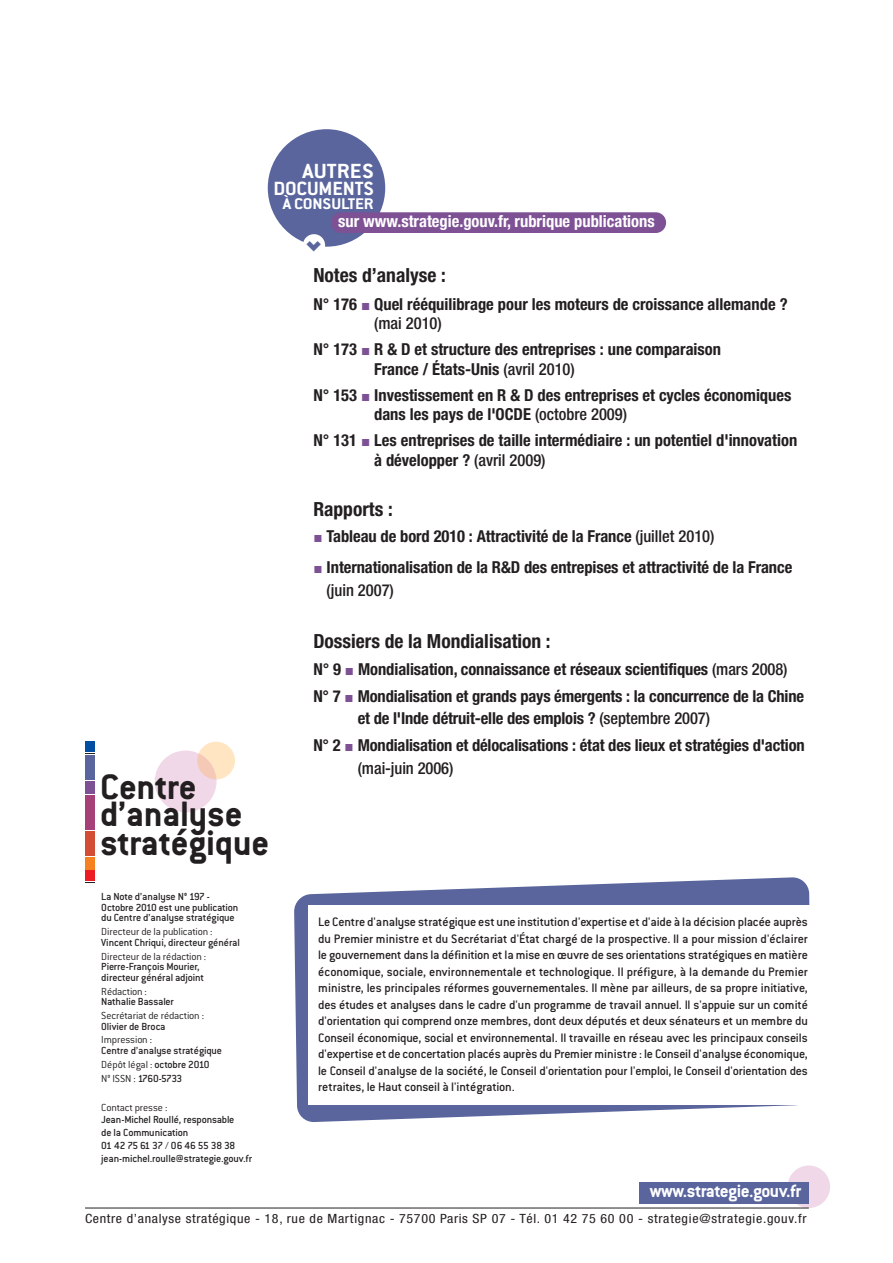
<style>
.page{position:relative;width:893px;height:1263px;background:#fff}
.page>*{position:absolute;margin:0;border:0;box-sizing:border-box;transform-origin:0 0}
.t1{font:700 38.7px/29.2px "Conduit ITC";letter-spacing:-.005em;color:#231f20}
.t2{font:700 38.4px "Agenda";color:#59659c}
.t3{font:22.5px "Conduit ITCTT Bold";color:#fff;scale:1.1 1}
.t4{font:21px "Conduit ITCTT Bold";letter-spacing:-.01em;color:#fff;scale:1.05 1}
.t5{font:700 condensed 19.5px "Helvetica Neue LT";color:#231f20}
.t6{font:19.5px "Conduit ITCTT Bold";letter-spacing:-.025em;color:#fff}
.t7{font:16.95px "Conduit ITCTT Bold";letter-spacing:-.01em;color:#fff;scale:1.1 1}
.t8{font:700 condensed 16.5px/19.5px "Helvetica Neue LT";letter-spacing:-.005em;color:#231f20}
.t9{font:700 condensed 16.5px "Helvetica Neue LT";color:#fff}
.t10{font:500 condensed 16.5px "Helvetica Neue LT";letter-spacing:-.005em;color:#231f20}
.t11{font:13.5px/16.5px "Conduit Md ITCTT Medium";letter-spacing:-.015em;color:#231f20;text-align:justify}
.t12{font:condensed 12.75px "Helvetica Neue LT";letter-spacing:.045em;color:#231f20;scale:1.1 1}
.t13{font:11.25px/10.5px "Conduit Md ITCTT Medium";letter-spacing:-.015em;color:#231f20}
.t14{font:11.25px "Conduit ITCTT Light";letter-spacing:-.015em;color:#231f20}
.t15{font:11.25px "Conduit Md ITCTT Medium";letter-spacing:-.05em;color:#231f20}
.s1{font-family:"Conduit Md ITCTT Medium"}
.s2{font-family:"Conduit ITCTT Light"}
.s3{font-family:"European Pi Three";font-weight:400;font-stretch:normal;color:#7e5195}
.s4{font-weight:500}
</style>
<div class="page">
<svg style="left:294px;top:877px;width:516px;height:245px;fill:#59659c"></svg>
<div style="left:308px;top:905px;width:543px;height:200px;background:#fff"></div>
<div style="left:85px;top:742px;width:10px;height:10px;background:#034ea2"></div>
<div style="left:85px;top:870px;width:10px;height:11px;background:#ed1c24"></div>
<div style="left:85px;top:755px;width:10px;height:25px;background:#59659c"></div>
<div style="left:85px;top:781px;width:10px;height:12px;background:#7e5195"></div>
<div style="left:85px;top:795px;width:10px;height:35px;background:#a54078"></div>
<div style="left:85px;top:831px;width:10px;height:24px;background:#d34d35"></div>
<div style="left:85px;top:857px;width:10px;height:12px;background:#f5821f"></div>
<div style="left:155px;top:750px;width:62px;height:62px;background:#f1d8e8;border-radius:50%"></div>
<svg style="left:197px;top:742px;width:38px;height:37px"></svg>
<div style="left:787px;top:1165px;width:43px;height:43px;background:#f1d8e8;border-radius:50%"></div>
<div style="left:639px;top:1182px;width:170px;height:21px;background:#59659c"></div>
<hr style="left:85px;top:1207px;width:724px;height:1px;background:#231f20">
<div style="left:268px;top:129px;width:117px;height:118px;background:#59659c;border-radius:50%"></div>
<div style="left:331px;top:212px;width:335px;height:21px;background:#7e5195;border-radius:10px"></div>
<div style="left:303px;top:234px;width:22px;height:22px;background:#fff;border-radius:50%"></div>
<h3 class="t3" style="left:303px;top:164px;width:66px">AUTRES</h3>
<h3 class="t4" style="left:273px;top:181px;width:97px">DOCUMENTS</h3>
<p class="t7" style="left:283px;top:198px;width:84px">À CONSULTER</p>
<p class="t9" style="left:338px;top:215px;width:318px">sur www.strategie.gouv.fr, rubrique publications</p>
<h2 class="t2" style="left:331px;top:239px;width:15px;rotate:90deg">&gt;</h2>
<h1 class="t1" style="left:100px;top:777px;width:98px">Centre</h1>
<h1 class="t1" style="left:100px;top:804px;width:171px">d’analyse stratégique</h1>
<p class="t13" style="left:101px;top:893px;width:139px">La Note d’analyse N° 197 -<br>Octobre 2010 est une publication du Centre d’analyse stratégique</p>
<p class="t14" style="left:101px;top:928px;width:113px">Directeur de la publication :</p>
<p class="t13" style="left:101px;top:938px;width:140px">Vincent Chriqui, directeur général</p>
<p class="t14" style="left:101px;top:953px;width:106px">Directeur de la rédaction :</p>
<p class="t13" style="left:101px;top:963px;width:104px">Pierre-François Mourier, directeur général adjoint</p>
<p class="t14" style="left:101px;top:987px;width:47px">Rédaction :</p>
<p class="t13" style="left:101px;top:997px;width:74px">Nathalie Bassaler</p>
<p class="t14" style="left:101px;top:1012px;width:104px">Secrétariat de rédaction :</p>
<p class="t13" style="left:101px;top:1022px;width:66px">Olivier de Broca</p>
<p class="t14" style="left:101px;top:1036px;width:52px">Impression :</p>
<p class="t13" style="left:101px;top:1046px;width:122px">Centre d’analyse stratégique</p>
<p class="t14" style="left:101px;top:1061px;width:110px">Dépôt légal : <span class="s1">octobre 2010</span></p>
<p class="t15" style="left:101px;top:1074px;width:83px"><span class="s2">N° ISSN :</span> 1760-5733</p>
<p class="t14" style="left:101px;top:1103px;width:68px">Contact presse :</p>
<p class="t13" style="left:101px;top:1115px;width:152px;line-height:12.8px">Jean-Michel Roullé, responsable<br>de la Communication<br>01 42 75 61 37 / 06 46 55 38 38 jean-michel.roulle@strategie.gouv.fr</p>
<h3 class="t5" style="left:313px;top:268px;width:134px">Notes d’analyse :</h3>
<p class="t8" style="left:374px;top:296px;width:415px;text-indent:-61px">N° 176 <span class="s3">g</span> Quel rééquilibrage pour les moteurs de croissance allemande ? <span class="s4">(mai 2010)</span></p>
<p class="t8" style="left:374px;top:341px;width:348px;text-indent:-61px">N° 173 <span class="s3">g</span> R &amp; D et structure des entreprises : une comparaison<br>France / États-Unis <span class="s4">(avril 2010)</span></p>
<p class="t8" style="left:374px;top:387px;width:419px;text-indent:-61px">N° 153 <span class="s3">g</span> Investissement en R &amp; D des entreprises et cycles économiques dans les pays de l'OCDE <span class="s4">(octobre 2009)</span></p>
<p class="t8" style="left:374px;top:432px;width:425px;text-indent:-61px">N° 131 <span class="s3">g</span> Les entreprises de taille intermédiaire : un potentiel d'innovation à développer ? <span class="s4">(avril 2009)</span></p>
<h3 class="t5" style="left:313px;top:502px;width:81px">Rapports :</h3>
<p class="t8" style="left:313px;top:523px;width:480px;line-height:31px"><span class="s3">g</span> Tableau de bord 2010 : Attractivité de la France <span class="s4">(juillet 2010)<br></span><span class="s3">g</span> Internationalisation de la R&amp;D des entrepises et attractivité de la France</p>
<p class="t10" style="left:326px;top:584px;width:69px">(juin 2007)</p>
<h3 class="t5" style="left:313px;top:634px;width:239px">Dossiers de la Mondialisation :</h3>
<p class="t8" style="left:313px;top:657px;width:492px;line-height:26.7px">N° 9 <span class="s3">g</span> Mondialisation, connaissance et réseaux scientifiques <span class="s4">(mars 2008)<br></span>N° 7 <span class="s3">g</span> Mondialisation et grands pays émergents : la concurrence de la Chine</p>
<p class="t8" style="left:313px;top:706px;width:493px;line-height:26.7px;text-indent:44px">et de l'Inde détruit-elle des emplois ? <span class="s4">(septembre 2007)<br></span>N° 2 <span class="s3">g</span> Mondialisation et délocalisations : état des lieux et stratégies d'action</p>
<p class="t10" style="left:358px;top:762px;width:97px">(mai-juin 2006)</p>
<p class="t11" style="left:318px;top:915px;width:491px">Le Centre d'analyse stratégique est une institution d'expertise et d'aide à la décision placée auprès du Premier ministre et du Secrétariat d'État chargé de la prospective. Il a pour mission d'éclairer le gouvernement dans la définition et la mise en œuvre de ses orientations stratégiques en matière économique, sociale, environnementale et technologique. Il préfigure, à la demande du Premier ministre, les principales réformes gouvernementales. Il mène par ailleurs, de sa propre initiative, des études et analyses dans le cadre d'un programme de travail annuel. Il s'appuie sur un comité d'orientation qui comprend onze membres, dont deux députés et deux sénateurs et un membre du Conseil économique, social et environnemental. Il travaille en réseau avec les principaux conseils d'expertise et de concertation placés auprès du Premier ministre : le Conseil d'analyse économique, le Conseil d'analyse de la société, le Conseil d'orientation pour l'emploi, le Conseil d'orientation des retraites, le Haut conseil à l'intégration.</p>
<h3 class="t6" style="left:650px;top:1185px;width:153px">www.strategie.gouv.fr</h3>
<p class="t12" style="left:85px;top:1214px;width:657px">Centre d’analyse stratégique - 18, rue de Martignac - 75700 Paris SP 07 - Tél. 01 42 75 60 00 - strategie@strategie.gouv.fr</p>
</div>
